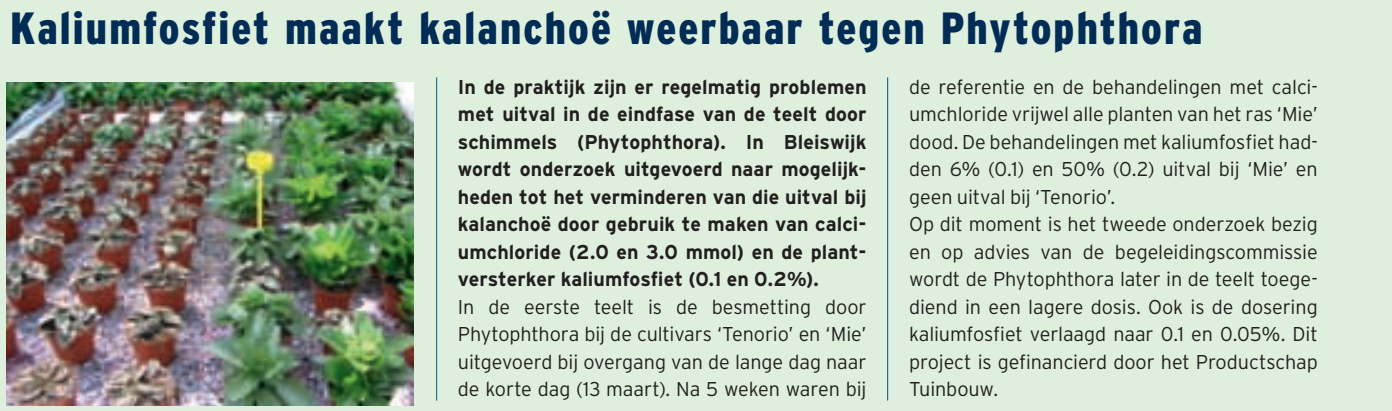
<style>
.page{position:relative;width:1392px;height:411px;background:#dfefdd}
.page>*{position:absolute;margin:0;border:0;box-sizing:border-box;transform-origin:0 0}
.t1{font:900 condensed 45px "Interstate";letter-spacing:.045em;color:#002c55}
.t2{font:300 20px/27.5px "Interstate";letter-spacing:-.005em;color:#231f20;text-align:justify}
.t3{font:700 20px/27.5px "Interstate";letter-spacing:.005em;color:#231f20;text-align:justify}
</style>
<div class="page">
<hr style="left:436px;top:77px;width:1px;height:323px;background:#015b82">
<hr style="left:887px;top:77px;width:1px;height:323px;background:#015b82">
<img style="left:7px;top:82px;width:407px;height:323px">
<h1 class="t1" style="left:10px;top:3px;width:1194px">Kaliumfosfiet maakt kalanchoë weerbaar tegen Phytophthora</h1>
<p class="t3" style="left:458px;top:73px;width:410px">In de praktijk zijn er regelmatig problemen met uitval in de eindfase van de teelt door schimmels (Phytophthora). In Bleiswijk wordt onderzoek uitgevoerd naar mogelijk&shy;heden tot het verminderen van die uitval bij kalanchoë door gebruik te maken van calci&shy;umchloride (2.0 en 3.0 mmol) en de plant&shy;versterker kaliumfosfiet (0.1 en 0.2%).</p>
<p class="t2" style="left:458px;top:293px;width:410px">In de eerste teelt is de besmetting door Phytophthora bij de cultivars ‘Tenorio’ en ‘Mie’ uitgevoerd bij overgang van de lange dag naar de korte dag (13 maart). Na 5 weken waren bij</p>
<p class="t2" style="left:909px;top:73px;width:410px;text-align:left">de referentie en de behandelingen met calci&shy;umchloride vrijwel alle planten van het ras ‘Mie’ dood. De behandelingen met kaliumfosfiet had&shy;den 6% (0.1) en 50% (0.2) uitval bij ‘Mie’ en geen uitval bij ‘Tenorio’.<br>Op dit moment is het tweede onderzoek bezig en op advies van de begeleidingscommissie wordt de Phytophthora later in de teelt toege&shy;diend in een lagere dosis. Ook is de dosering kaliumfosfiet verlaagd naar 0.1 en 0.05%. Dit project is gefinancierd door het Productschap Tuinbouw.</p>
</div>
